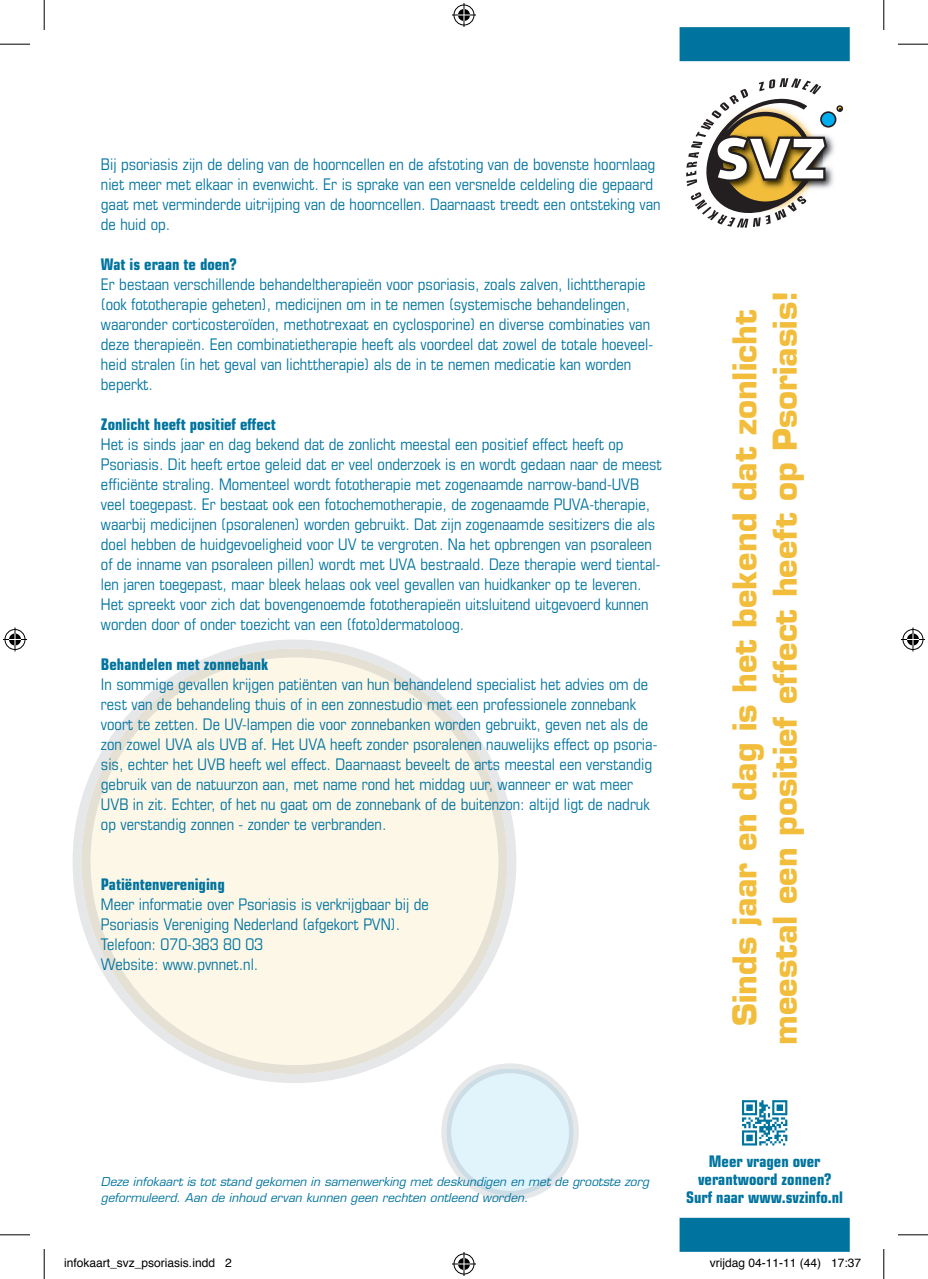
<style>
.page{position:relative;width:928px;height:1279px;background:#fff}
.page>*{position:absolute;margin:0;border:0;box-sizing:border-box;transform-origin:0 0}
.t1{font:700 32px/40px "Eurostile LT Std";color:#f2bd3b;text-align:center}
.t2{font:condensed 16px/20px "Eurostile LT Std";color:#00749f}
.t3{font:700 condensed 16px/18px "Eurostile LT Std";color:#00749f;text-align:center}
.t4{font:italic 12px/16px "Eurostile LT Std";color:#00749f}
.t5{font:12px "Helvetica";color:#000}
</style>
<div class="page">
<svg style="left:73px;top:639px;width:443px;height:444px"></svg>
<svg style="left:82px;top:648px;width:425px;height:426px;fill:#fdf7e8"></svg>
<svg style="left:441px;top:1063px;width:137px;height:138px"></svg>
<svg style="left:686px;top:78px;width:157px;height:150px"></svg>
<div style="left:679px;top:27px;width:170px;height:34px;background:#00749f;border:1px solid #00749f"></div>
<div style="left:679px;top:1218px;width:170px;height:34px;background:#00749f;border:1px solid #00749f"></div>
<svg style="left:742px;top:1100px;width:45px;height:45px"></svg>
<hr style="left:0;top:44px;width:30px;height:1px;background:#000">
<hr style="left:897px;top:44px;width:30px;height:1px;background:#000">
<hr style="left:0;top:1234px;width:30px;height:1px;background:#000">
<hr style="left:897px;top:1234px;width:30px;height:1px;background:#000">
<hr style="left:44px;top:0;width:1px;height:30px;background:#000">
<hr style="left:44px;top:1249px;width:1px;height:30px;background:#000">
<hr style="left:883px;top:0;width:1px;height:30px;background:#000">
<hr style="left:883px;top:1249px;width:1px;height:30px;background:#000">
<svg style="left:452px;top:3px;width:24px;height:24px"></svg>
<svg style="left:452px;top:1252px;width:24px;height:24px"></svg>
<svg style="left:3px;top:627px;width:24px;height:24px"></svg>
<svg style="left:901px;top:627px;width:23px;height:24px"></svg>
<p class="t2" style="left:101px;top:154px;width:561px">Bij psoriasis zijn de deling van de hoorncellen en de afstoting van de bovenste hoornlaag niet meer met elkaar in evenwicht. Er is sprake van een versnelde celdeling die gepaard gaat met verminderde uitrijping van de hoorncellen. Daarnaast treedt een ontsteking van de huid op.</p>
<p class="t3" style="left:101px;top:255px;width:137px">Wat is eraan te doen?</p>
<p class="t2" style="left:101px;top:274px;width:553px">Er bestaan verschillende behandeltherapieën voor psoriasis, zoals zalven, lichttherapie (ook fototherapie geheten), medicijnen om in te nemen (systemische behandelingen, waaronder corticosteroïden, methotrexaat en cyclosporine) en diverse combinaties van deze therapieën. Een combinatietherapie heeft als voordeel dat zowel de totale hoeveel&shy;heid stralen (in het geval van lichttherapie) als de in te nemen medicatie kan worden beperkt.</p>
<p class="t3" style="left:101px;top:415px;width:176px">Zonlicht heeft positief effect</p>
<p class="t2" style="left:101px;top:434px;width:562px">Het is sinds jaar en dag bekend dat de zonlicht meestal een positief effect heeft op Psoriasis. Dit heeft ertoe geleid dat er veel onderzoek is en wordt gedaan naar de meest efficiënte straling. Momenteel wordt fototherapie met zogenaamde narrow-band-UVB veel toegepast. Er bestaat ook een fotochemotherapie, de zogenaamde PUVA-therapie, waarbij medicijnen (psoralenen) worden gebruikt. Dat zijn zogenaamde sesitizers die als doel hebben de huidgevoeligheid voor UV te vergroten. Na het opbrengen van psoraleen of de inname van psoraleen pillen) wordt met UVA bestraald. Deze therapie werd tiental&shy;len jaren toegepast, maar bleek helaas ook veel gevallen van huidkanker op te leveren.<br>Het spreekt voor zich dat bovengenoemde fototherapieën uitsluitend uitgevoerd kunnen worden door of onder toezicht van een (foto)dermatoloog.</p>
<p class="t3" style="left:101px;top:655px;width:169px">Behandelen met zonnebank</p>
<p class="t2" style="left:101px;top:674px;width:558px">In sommige gevallen krijgen patiënten van hun behandelend specialist het advies om de rest van de behandeling thuis of in een zonnestudio met een professionele zonnebank voort te zetten. De UV-lampen die voor zonnebanken worden gebruikt, geven net als de zon zowel UVA als UVB af. Het UVA heeft zonder psoralenen nauwelijks effect op psoria&shy;sis, echter het UVB heeft wel effect. Daarnaast beveelt de arts meestal een verstandig gebruik van de natuurzon aan, met name rond het middag uur, wanneer er wat meer UVB in zit. Echter, of het nu gaat om de zonnebank of de buitenzon: altijd ligt de nadruk op verstandig zonnen - zonder te verbranden.</p>
<p class="t3" style="left:101px;top:875px;width:125px">Patiëntenvereniging</p>
<p class="t2" style="left:101px;top:894px;width:329px">Meer informatie over Psoriasis is verkrijgbaar bij de Psoriasis Vereniging Nederland (afgekort PVN).<br>Telefoon: 070-383 80 03<br>Website: www.pvnnet.nl.</p>
<h1 class="t1" style="left:724px;top:1045px;width:756px;rotate:-90deg">Sinds jaar en dag is het bekend dat zonlicht meestal een positief effect heeft op Psoriasis!</h1>
<p class="t4" style="left:101px;top:1174px;width:549px">Deze infokaart is tot stand gekomen in samenwerking met deskundigen en met de grootste zorg geformuleerd. Aan de inhoud ervan kunnen geen rechten ontleend worden.</p>
<p class="t3" style="left:686px;top:1153px;width:158px">Meer vragen over verantwoord zonnen?<br>Surf naar www.svzinfo.nl</p>
<p class="t5" style="left:64px;top:1253px;width:169px">infokaart_svz_psoriasis.indd 2</p>
<p class="t5" style="left:709px;top:1253px;width:153px">vrijdag 04-11-11 (44) 17:37</p>
</div>
